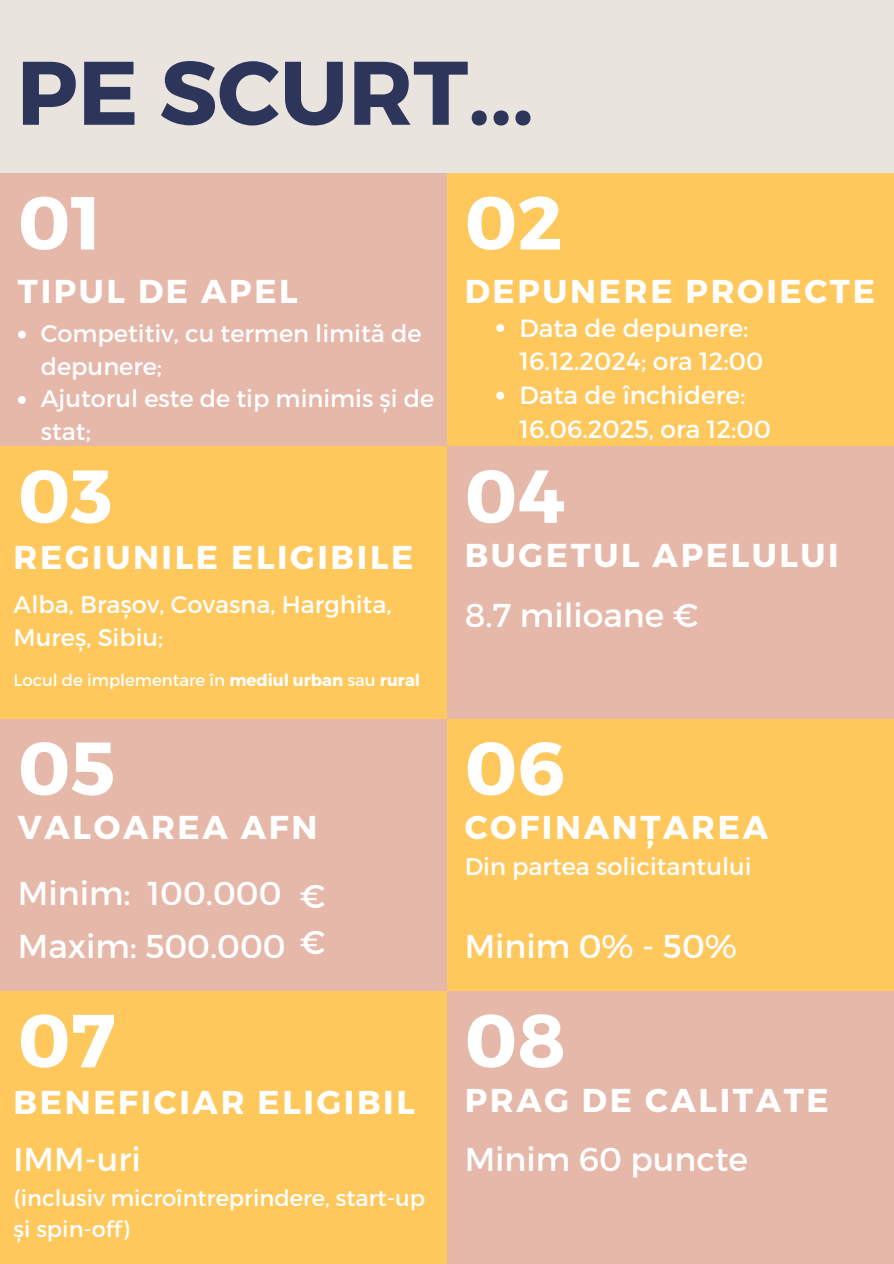
<style>
.page{position:relative;width:894px;height:1264px;background:#fff}
.page>*{position:absolute;margin:0;border:0;box-sizing:border-box;transform-origin:0 0}
.t1{font:700 90px "Montserrat";color:#2d355b}
.t2{font:700 75px "Montserrat";color:#fff}
.t3{font:700 33px "Montserrat";letter-spacing:.08em;color:#fff}
.t4{font:33px "Montserrat";color:#fff}
.t5{font:24.9px/33.8px "Montserrat";color:#fff}
.t6{font:24px/32.7px "Montserrat";color:#fff}
.t7{font:22.5px "Montserrat";color:#fff}
.t8{font:16.5px "Montserrat";color:#fff}
.s1{font-weight:700}
</style>
<div class="page">
<div style="left:0;top:0;width:893px;height:1263px;background:#eae4de"></div>
<div style="left:0;top:173px;width:446px;height:274px;background:#e6b8aa"></div>
<svg style="left:18px;top:331px;width:8px;height:7px"></svg>
<svg style="left:18px;top:396px;width:8px;height:8px"></svg>
<div style="left:446px;top:173px;width:447px;height:274px;background:#ffc85c"></div>
<svg style="left:496px;top:324px;width:8px;height:8px"></svg>
<svg style="left:496px;top:391px;width:8px;height:8px"></svg>
<div style="left:446px;top:447px;width:447px;height:272px;background:#e6b8aa"></div>
<div style="left:0;top:447px;width:446px;height:272px;background:#ffc85c"></div>
<div style="left:0;top:719px;width:446px;height:272px;background:#e6b8aa"></div>
<div style="left:446px;top:719px;width:447px;height:272px;background:#ffc85c"></div>
<div style="left:446px;top:991px;width:447px;height:272px;background:#e6b8aa"></div>
<div style="left:0;top:991px;width:446px;height:272px;background:#ffc85c"></div>
<h1 class="t1" style="left:17px;top:34px;width:518px">PE SCURT...</h1>
<p class="t2" style="left:18px;top:174px;width:85px">01</p>
<p class="t3" style="left:18px;top:269px;width:281px">TIPUL DE APEL</p>
<p class="t6" style="left:41px;top:316px;width:382px">Competitiv, cu termen limită de depunere;</p>
<p class="t6" style="left:41px;top:381px;width:395px">Ajutorul este de tip minimis și de stat;</p>
<p class="t2" style="left:18px;top:447px;width:96px">03</p>
<p class="t3" style="left:14px;top:536px;width:401px">REGIUNILE ELIGIBILE</p>
<p class="t6" style="left:14px;top:587px;width:379px">Alba, Brașov, Covasna, Harghita,<br>Mureș, Sibiu;</p>
<p class="t8" style="left:14px;top:669px;width:408px">Locul de implementare în <span class="s1">mediul urban</span> sau <span class="s1">rural</span></p>
<p class="t2" style="left:18px;top:719px;width:99px">05</p>
<h4 class="t3" style="left:18px;top:806px;width:301px">VALOAREA AFN</h4>
<p class="t4" style="left:18px;top:872px;width:265px">Minim: 100.000</p>
<p class="t4" style="left:299px;top:875px;width:28px">€</p>
<p class="t4" style="left:299px;top:921px;width:28px">€</p>
<p class="t4" style="left:18px;top:924px;width:269px">Maxim: 500.000</p>
<p class="t2" style="left:18px;top:991px;width:99px">07</p>
<p class="t3" style="left:14px;top:1080px;width:402px">BENEFICIAR ELIGIBIL</p>
<p class="t4" style="left:14px;top:1137px;width:129px">IMM-uri</p>
<p class="t7" style="left:14px;top:1183px;width:413px">(inclusiv microîntreprindere, start-up</p>
<p class="t7" style="left:14px;top:1214px;width:117px">și spin-off)</p>
<p class="t2" style="left:464px;top:174px;width:99px">02</p>
<p class="t3" style="left:464px;top:269px;width:412px">DEPUNERE PROIECTE</p>
<h4 class="t5" style="left:519px;top:309px;width:245px">Data de depunere:<br>16.12.2024; ora 12:00</h4>
<p class="t5" style="left:519px;top:377px;width:253px">Data de închidere:<br>16.06.2025, ora 12:00</p>
<p class="t2" style="left:464px;top:447px;width:102px">04</p>
<p class="t3" style="left:464px;top:534px;width:375px">BUGETUL APELULUI</p>
<p class="t4" style="left:464px;top:593px;width:235px">8.7 milioane €</p>
<p class="t2" style="left:464px;top:719px;width:102px">06</p>
<p class="t3" style="left:464px;top:806px;width:305px">COFINANȚAREA</p>
<p class="t6" style="left:464px;top:849px;width:288px">Din partea solicitantului</p>
<p class="t4" style="left:464px;top:924px;width:274px">Minim 0% - 50%</p>
<p class="t2" style="left:464px;top:991px;width:102px">08</p>
<p class="t3" style="left:464px;top:1078px;width:365px">PRAG DE CALITATE</p>
<p class="t4" style="left:464px;top:1137px;width:284px">Minim 60 puncte</p>
</div>
